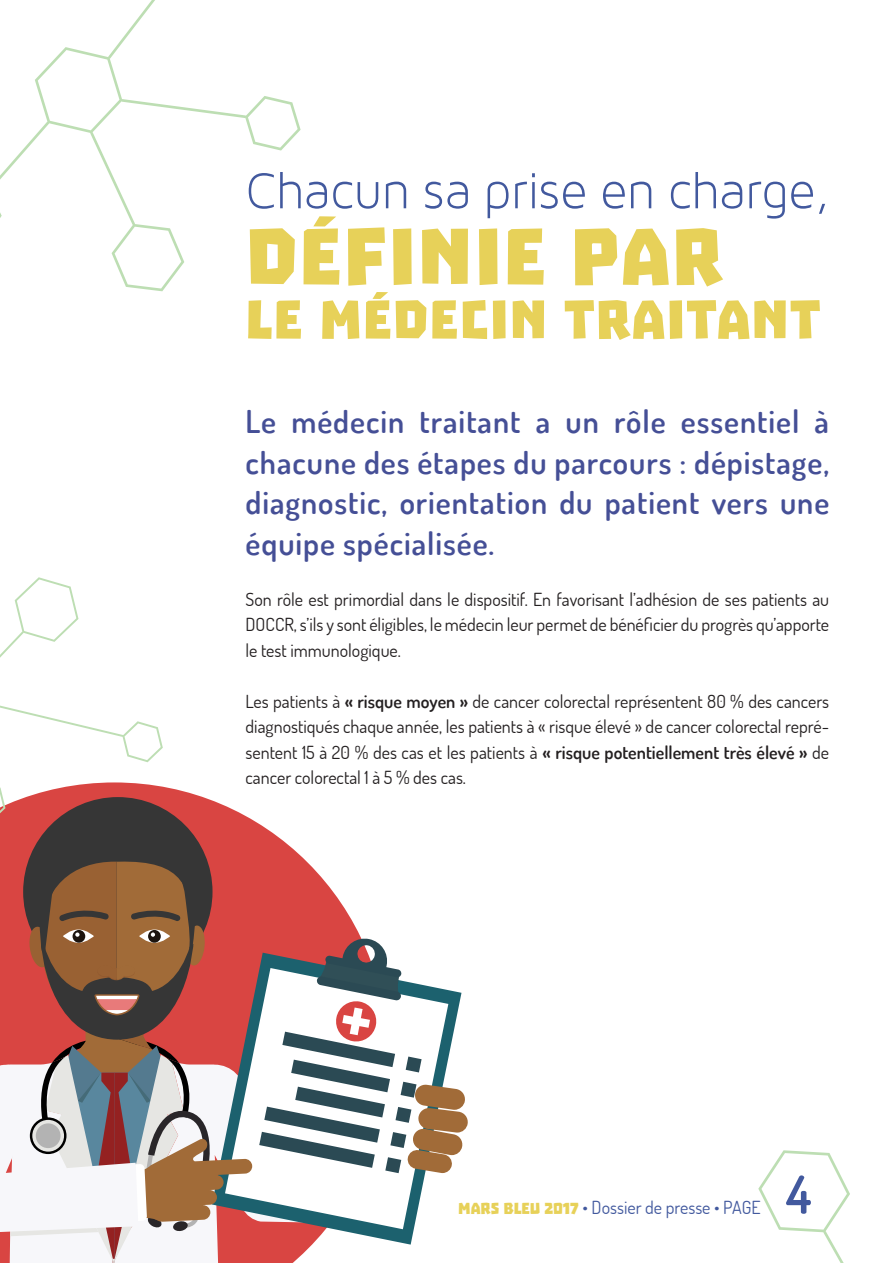
<style>
.page{position:relative;width:893px;height:1263px;background:#fff}
.page>*{position:absolute;margin:0;border:0;box-sizing:border-box;transform-origin:0 0}
.t1{font:90px "Troika";letter-spacing:.02em;color:#e7d159}
.t2{font:61.5px "Troika";letter-spacing:.02em;color:#e7d159}
.t3{font:54px "Maven Pro Light 300";letter-spacing:-.005em;color:#42599e;scale:.95 1}
.t4{font:600 52.5px "Dosis";color:#42599e}
.t5{font:600 31.5px/40.5px "Dosis";letter-spacing:.03em;color:#454f96;text-align:justify}
.t6{font:18px/25.5px "Dosis";color:#231f20;text-align:justify}
.t7{font:18px "Dosis";color:#42599e}
.s1{font-weight:600}
.s2{font-family:"Troika";color:#e7d159}
</style>
<div class="page">
<svg style="left:758px;top:1150px;width:92px;height:113px"></svg>
<svg style="left:0;top:782px;width:361px;height:171px;fill:#d94542"></svg>
<svg style="left:252px;top:1244px;width:159px;height:19px"></svg>
<svg style="left:252px;top:953px;width:162px;height:291px"></svg>
<svg style="left:252px;top:968px;width:191px;height:261px"></svg>
<svg style="left:259px;top:937px;width:209px;height:236px"></svg>
<div style="left:23px;top:797px;width:190px;height:189px;background:#363636;border-radius:50%"></div>
<svg style="left:0;top:823px;width:252px;height:440px"></svg>
<svg style="left:0;top:0;width:301px;height:291px"></svg>
<svg style="left:0;top:787px;width:5px;height:26px"></svg>
<svg style="left:0;top:577px;width:78px;height:81px"></svg>
<svg style="left:0;top:705px;width:163px;height:57px"></svg>
<h3 class="t3" style="left:246px;top:161px;width:616px">Chacun sa prise en charge,</h3>
<h1 class="t1" style="left:246px;top:214px;width:478px">DÉFINIE PAR</h1>
<h2 class="t2" style="left:246px;top:290px;width:576px">LE MÉDECIN TRAITANT</h2>
<h3 class="t5" style="left:246px;top:401px;width:585px">Le médecin traitant a un rôle essentiel à chacune des étapes du parcours : dépistage, diagnostic, orientation du patient vers une équipe spécialisée.</h3>
<p class="t6" style="left:246px;top:586px;width:585px">Son rôle est primordial dans le dispositif. En favorisant l’adhésion de ses patients au DOCCR, s’ils y sont éligibles, le médecin leur permet de bénéficier du progrès qu’apporte le test immunologique.</p>
<p class="t6" style="left:246px;top:688px;width:585px">Les patients à <span class="s1">« risque moyen »</span> de cancer colorectal représentent 80 % des cancers diagnostiqués chaque année, les patients à « risque élevé » de cancer colorectal repré&shy;sentent 15 à 20 % des cas et les patients à <span class="s1">« risque potentiellement très élevé »</span> de cancer colorectal 1 à 5 % des cas.</p>
<p class="t7" style="left:458px;top:1195px;width:304px"><span class="s2">MARS BLEU 2017</span> • Dossier de presse • PAGE</p>
<h3 class="t4" style="left:786px;top:1160px;width:27px">4</h3>
</div>
